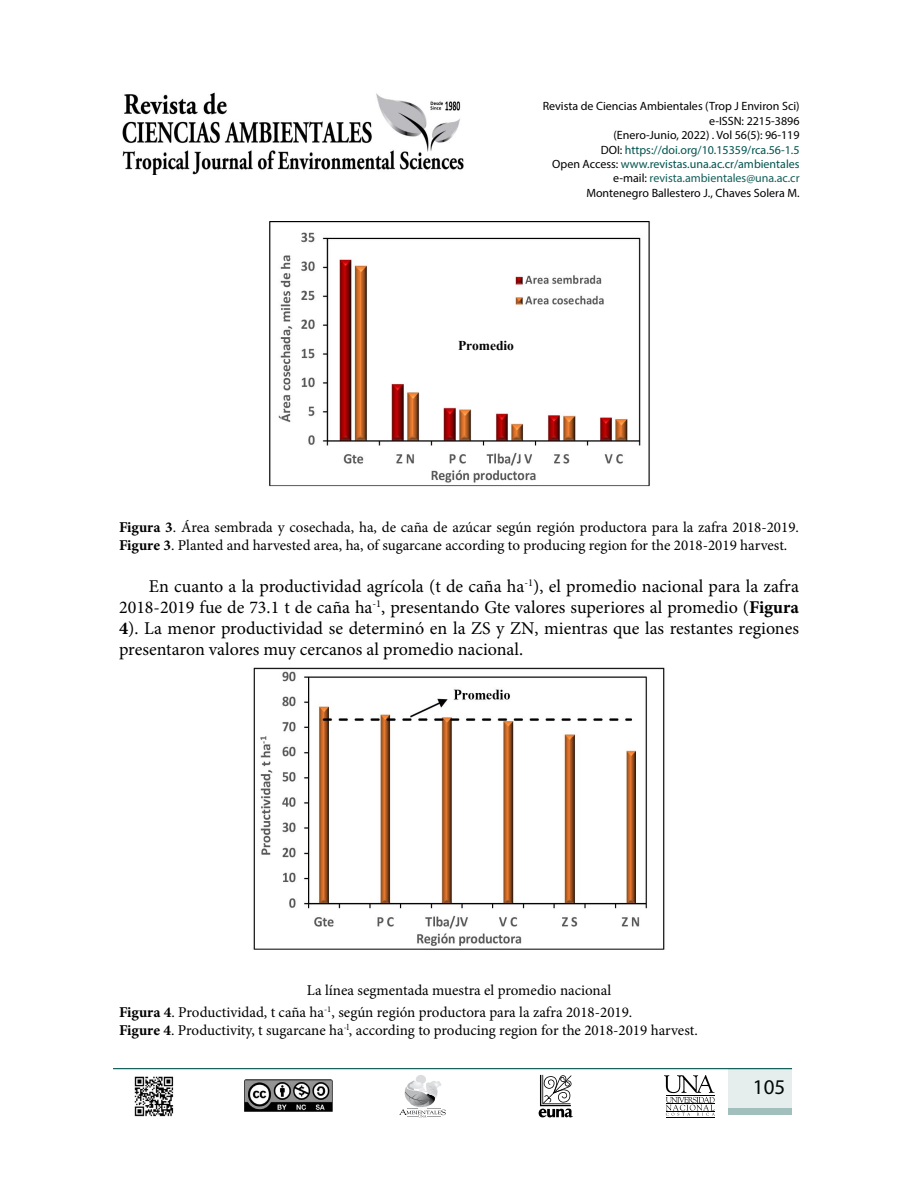
<style>
.page{position:relative;width:918px;height:1188px;background:#fff}
.page>*{position:absolute;margin:0;border:0;box-sizing:border-box;transform-origin:0 0}
.t1{font:21px "Myriad Pro";color:#000}
.t2{font:18px/21px "Minion Pro";color:#000;text-align:justify}
.t3{font:15px/18px "Minion Pro";color:#000}
.t4{font:700 13.5px "Times New Roman";color:#000}
.t5{font:12px/14.4px "Myriad Pro";color:#000;text-align:right}
.s1{color:#00534e}
.s2{color:#135e59}
.s3{font-family:"Minion Variable Concept"}
</style>
<div class="page">
<svg style="left:539px;top:1075px;width:34px;height:42px"></svg>
<div style="left:416px;top:1075px;width:10px;height:9px;background:#dbdcdd;border-radius:50%"></div>
<svg style="left:399px;top:1081px;width:47px;height:36px"></svg>
<hr style="left:666px;top:1117px;width:48px;height:1px;background:#000">
<svg style="left:664px;top:1075px;width:51px;height:41px"></svg>
<hr style="left:113px;top:1068px;width:679px;height:1px;background:#00534e">
<div style="left:729px;top:1068px;width:63px;height:46px;background:#e6eeed"></div>
<div style="left:729px;top:1108px;width:63px;height:6px;background:#a1bfbd"></div>
<img style="left:244px;top:1080px;width:89px;height:31px">
<img style="left:134px;top:1076px;width:40px;height:41px">
<img style="left:122px;top:92px;width:342px;height:83px">
<img style="left:269px;top:221px;width:381px;height:266px">
<img style="left:253px;top:667px;width:412px;height:283px">
<p class="t5" style="left:543px;top:99px;width:258px">Revista de Ciencias Ambientales (Trop J Environ Sci) e-ISSN: 2215-3896<br>(Enero-Junio, 2022) . Vol 56(5): 96-119<br>DOI: <span class="s1">https://doi.org/10.15359/rca.56-1.5<br></span>Open Access: <span class="s1">www.revistas.una.ac.cr/ambientales </span>e-mail: <span class="s2">revista.ambientales@una.ac.cr<br></span>Montenegro Ballestero J., Chaves Solera M.</p>
<p class="t4" style="left:458px;top:336px;width:57px">Promedio</p>
<p class="t3" style="left:119px;top:518px;width:681px"><span class="s3">Figura 3</span>. Área sembrada y cosechada, ha, de caña de azúcar según región productora para la zafra 2018-2019.<br><span class="s3">Figure 3</span>. Planted and harvested area, ha, of sugarcane according to producing region for the 2018-2019 harvest.</p>
<p class="t2" style="left:119px;top:576px;width:681px;text-indent:30px">En cuanto a la productividad agrícola (t de caña ha<sup>-1</sup>), el promedio nacional para la zafra 2018-2019 fue de 73.1 t de caña ha<sup>-1</sup>, presentando Gte valores superiores al promedio (<span class="s3">Figura 4</span>). La menor productividad se determinó en la ZS y ZN, mientras que las restantes regiones presentaron valores muy cercanos al promedio nacional.</p>
<p class="t3" style="left:119px;top:979px;width:515px;line-height:22.2px;text-indent:188px">La línea segmentada muestra el promedio nacional<br><span class="s3">Figura 4</span>. Productividad, t caña ha<sup>-1</sup>, según región productora para la zafra 2018-2019.</p>
<p class="t3" style="left:119px;top:1022px;width:580px"><span class="s3">Figure 4</span>. Productivity, t sugarcane ha<sup>-l</sup>, according to producing region for the 2018-2019 harvest.</p>
<h1 class="t1" style="left:753px;top:1074px;width:34px">105</h1>
</div>
